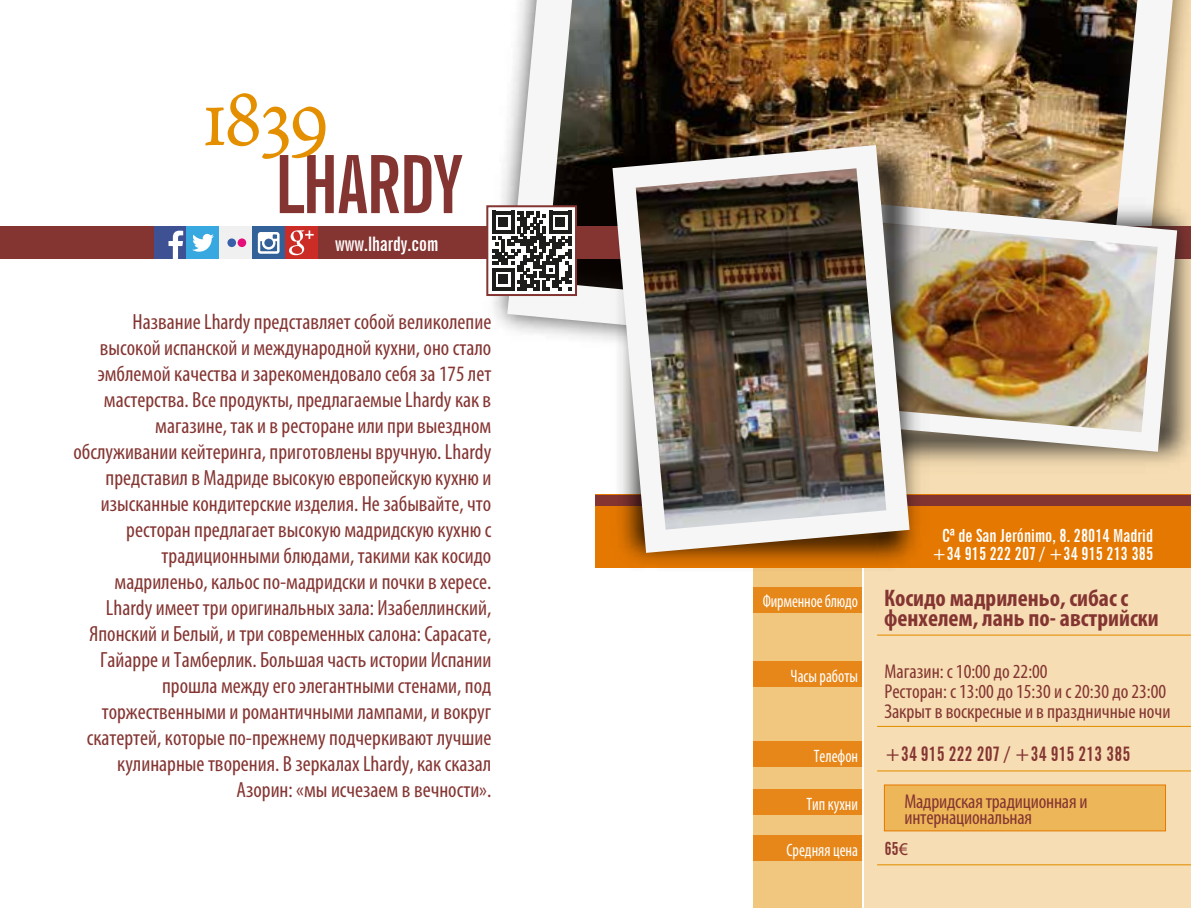
<style>
.page{position:relative;width:1191px;height:908px;background:#fff}
.page>*{position:absolute;margin:0;border:0;box-sizing:border-box;transform-origin:0 0}
.t1{font:96.6px "Adobe Jenson Regular SC";color:#e48f00}
.t2{font:700 extra-condensed 80.2px "News Gothic BT";letter-spacing:-.02em;color:#843532}
.t3{font:700 condensed 24px/20px "Myriad Pro";color:#843532}
.t4{font:condensed 22px/26px "Myriad Pro";color:#843532;text-align:right}
.t5{font:condensed 20px/20px "Myriad Pro";color:#843532}
.t6{font:700 extra-condensed 20px "News Gothic BT";color:#843532}
.t7{font:700 extra-condensed 20px "News Gothic BT";color:#fff}
.t8{font:700 extra-condensed 18px/18.8px "News Gothic BT";color:#fff;text-align:center}
.t9{font:condensed 18px "Myriad Pro";color:#fff;scale:.9 1}
.t10{font:700 extra-condensed 18px "News Gothic BT";color:#843532}
.s1{font-family:"Myriad Pro";font-weight:400;font-stretch:normal}
</style>
<div class="page">
<div style="left:753px;top:0;width:108px;height:907px;background:#f1c780"></div>
<div style="left:864px;top:0;width:327px;height:907px;background:#f6ddb3"></div>
<div style="left:595px;top:494px;width:596px;height:73px;background:#e57800"></div>
<img style="left:490px;top:0;width:698px;height:327px">
<img style="left:507px;top:0;width:665px;height:336px">
<div style="left:0;top:226px;width:1191px;height:33px;background:#843532"></div>
<img style="left:973px;top:151px;width:218px;height:355px">
<img style="left:973px;top:202px;width:204px;height:249px">
<img style="left:564px;top:87px;width:409px;height:531px">
<img style="left:612px;top:145px;width:297px;height:407px">
<hr style="left:877px;top:725px;width:314px;height:1px;background:#e48f00">
<hr style="left:877px;top:634px;width:314px;height:1px;background:#e48f00">
<div style="left:753px;top:788px;width:108px;height:26px;background:#e78719"></div>
<div style="left:753px;top:660px;width:108px;height:26px;background:#e78719"></div>
<hr style="left:877px;top:770px;width:314px;height:1px;background:#e48f00">
<div style="left:753px;top:741px;width:108px;height:25px;background:#e78719"></div>
<hr style="left:877px;top:863px;width:314px;height:1px;background:#e48f00">
<div style="left:753px;top:835px;width:108px;height:25px;background:#e78719"></div>
<div style="left:486px;top:205px;width:91px;height:91px;background:#fff;border:2px solid #843532"></div>
<div style="left:884px;top:784px;width:281px;height:46px;background:#edb659"></div>
<div style="left:884px;top:784px;width:282px;height:47px;border:1px solid #e57800"></div>
<div style="left:219px;top:226px;width:33px;height:33px;background:#f0f0f1"></div>
<div style="left:227px;top:238px;width:9px;height:9px;background:#3a5fa9;border-radius:50%"></div>
<div style="left:238px;top:238px;width:8px;height:9px;background:#e60e79;border-radius:50%"></div>
<div style="left:285px;top:226px;width:33px;height:33px;background:#cb2d26"></div>
<svg style="left:289px;top:230px;width:25px;height:25px"></svg>
<div style="left:252px;top:226px;width:33px;height:33px;background:#316198"></div>
<svg style="left:258px;top:232px;width:21px;height:21px"></svg>
<div style="left:154px;top:226px;width:33px;height:33px;background:#3d5193"></div>
<svg style="left:168px;top:230px;width:15px;height:29px"></svg>
<div style="left:187px;top:226px;width:32px;height:33px;background:#38a8e0"></div>
<svg style="left:192px;top:234px;width:22px;height:17px"></svg>
<svg style="left:492px;top:211px;width:79px;height:79px"></svg>
<h1 class="t1" style="left:202px;top:66px;width:129px">1839</h1>
<h2 class="t2" style="left:275px;top:136px;width:189px">LHARDY</h2>
<p class="t7" style="left:335px;top:231px;width:105px">www.lhardy.com</p>
<p class="t4" style="left:74px;top:308px;width:419px">Название Lhardy представляет собой великолепие высокой испанской и международной кухни, оно стало эмблемой качества и зарекомендовало себя за 175 лет мастерства. Все продукты, предлагаемые Lhardy как в магазине, так и в ресторане или при выездном обслуживании кейтеринга, приготовлены вручную. Lhardy представил в Мадриде высокую европейскую кухню и изысканные кондитерские изделия. Не забывайте, что ресторан предлагает высокую мадридскую кухню с традиционными блюдами, такими как косидо мадриленьо, кальос по-мадридски и почки в хересе.<br>Lhardy имеет три оригинальных зала: Изабеллинский, Японский и Белый, и три современных салона: Сарасате, Гайарре и Тамберлик. Большая часть истории Испании прошла между его элегантными стенами, под торжественными и романтичными лампами, и вокруг скатертей, которые по-прежнему подчеркивают лучшие кулинарные творения. В зеркалах Lhardy, как сказал Азорин: «мы исчезаем в вечности».</p>
<p class="t9" style="left:763px;top:590px;width:107px">Фирменное блюдо</p>
<p class="t8" style="left:931px;top:525px;width:223px">Cª de San Jerónimo, 8. 28014 Madrid +34 915 222 207 / +34 915 213 385</p>
<p class="t3" style="left:884px;top:587px;width:276px">Косидо мадриленьо, сибас с фенхелем, лань по- австрийски</p>
<p class="t9" style="left:790px;top:664px;width:76px">Часы работы</p>
<p class="t5" style="left:884px;top:660px;width:288px">Магазин: с 10:00 до 22:00<br>Ресторан: с 13:00 до 15:30 и с 20:30 до 23:00<br>Закрыт в воскресные и в праздничные ночи</p>
<p class="t9" style="left:814px;top:745px;width:51px">Телефон</p>
<p class="t6" style="left:884px;top:741px;width:247px">+34 915 222 207 / +34 915 213 385</p>
<p class="t9" style="left:806px;top:792px;width:59px">Тип кухни</p>
<p class="t5" style="left:904px;top:792px;width:185px;line-height:16px">Мадридская традиционная и интернациональная</p>
<p class="t9" style="left:786px;top:838px;width:81px">Средняя цена</p>
<p class="t10" style="left:884px;top:836px;width:25px">65<span class="s1">€</span></p>
</div>
